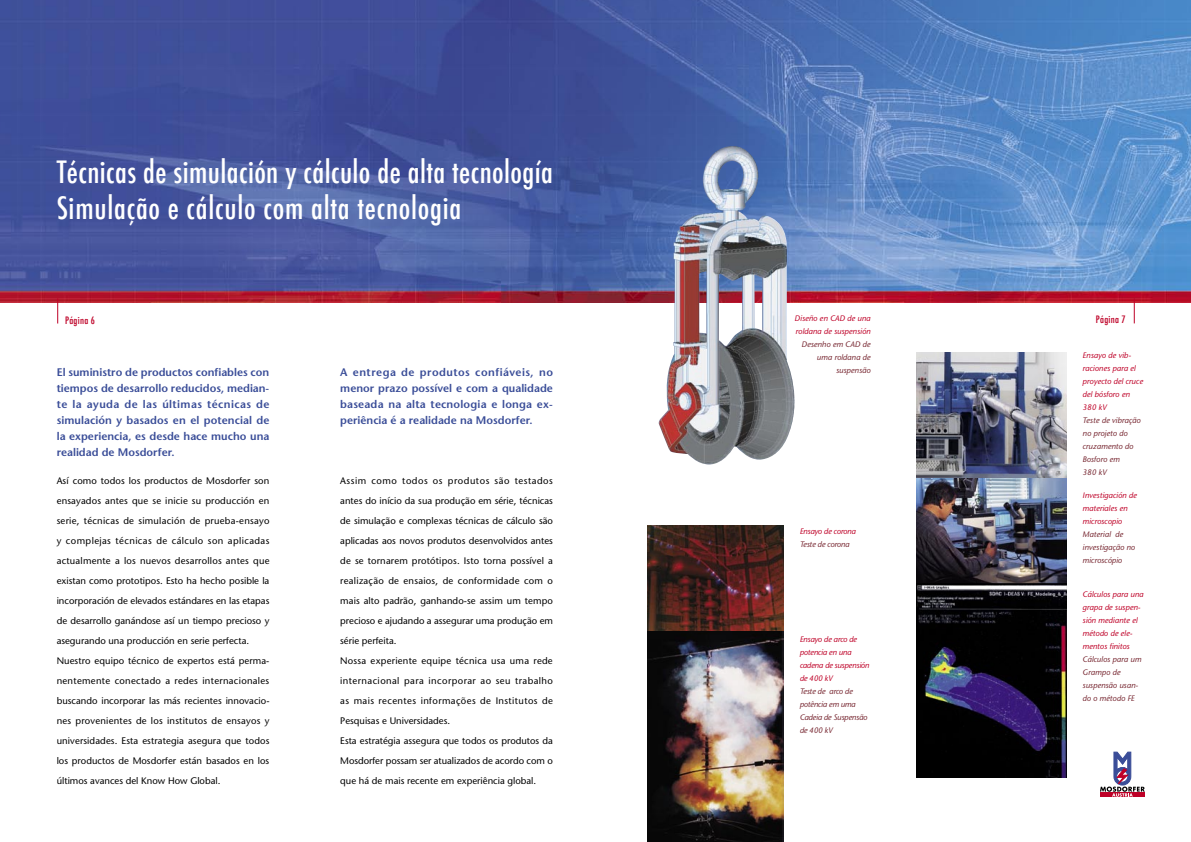
<style>
.page{position:relative;width:1191px;height:842px;background:#fff}
.page>*{position:absolute;margin:0;border:0;box-sizing:border-box;transform-origin:0 0}
.t1{font:500 condensed 30px/36px "Futura";letter-spacing:.015em;color:#fff}
.t2{font:600 11px/16px "Stone Sans";color:#3a4d98;text-align:justify}
.t3{font:500 condensed 10px "Futura";letter-spacing:.025em;color:#be0027}
.t4{font:9.5px/20px "Stone Sans";letter-spacing:.01em;color:#000}
.t5{font:italic 8px/13px "Stone Sans";color:#be0027}
.t6{font:italic 8px/13px "Stone Sans";color:#772731}
.t7{font:italic 8px/13px "Stone Sans";letter-spacing:-.025em;color:#be0027}
.t8{font:italic 8px/13px "Stone Sans";letter-spacing:-.025em;color:#772731}
</style>
<div class="page">
<img style="left:916px;top:477px;width:150px;height:300px">
<img style="left:0;top:0;width:1191px;height:303px">
<svg style="left:1134px;top:298px;width:1px;height:25px"></svg>
<svg style="left:1100px;top:751px;width:45px;height:46px"></svg>
<svg style="left:57px;top:298px;width:1px;height:25px"></svg>
<img style="left:647px;top:526px;width:136px;height:106px">
<img style="left:647px;top:632px;width:136px;height:210px">
<img style="left:658px;top:146px;width:139px;height:318px">
<img style="left:916px;top:353px;width:150px;height:124px">
<h1 class="t1" style="left:57px;top:154px;width:498px">Técnicas de simulación y cálculo de alta tecnología<br>Simulação e cálculo com alta tecnologia</h1>
<p class="t3" style="left:65px;top:313px;width:31px">Página 6</p>
<p class="t2" style="left:57px;top:364px;width:214px">El suministro de productos confiables con tiempos de desarrollo reducidos, median&shy;te la ayuda de las últimas técnicas de simulación y basados en el potencial de la experiencia, es desde hace mucho una realidad de Mosdorfer.</p>
<p class="t4" style="left:57px;top:470px;width:214px">Así como todos los productos de Mosdorfer son ensayados antes que se inicie su producción en serie, técnicas de simulación de prueba-ensayo y complejas técnicas de cálculo son aplicadas actualmente a los nuevos desarrollos antes que existan como prototipos. Esto ha hecho posible la incorporación de elevados estándares en las etapas de desarrollo ganándose así un tiempo precioso y asegurando una producción en serie perfecta.<br>Nuestro equipo técnico de expertos está perma&shy;nentemente conectado a redes internacionales buscando incorporar las más recientes innovacio&shy;nes provenientes de los institutos de ensayos y universidades. Esta estrategia asegura que todos los productos de Mosdorfer están basados en los últimos avances del Know How Global.</p>
<p class="t2" style="left:340px;top:364px;width:214px">A entrega de produtos confiáveis, no menor prazo possível e com a qualidade baseada na alta tecnologia e longa ex&shy;periência é a realidade na Mosdorfer.</p>
<p class="t4" style="left:340px;top:470px;width:214px">Assim como todos os produtos são testados antes do início da sua produção em série, técnicas de simulação e complexas técnicas de cálculo são aplicadas aos novos produtos desenvolvidos antes de se tornarem protótipos. Isto torna possível a realização de ensaios, de conformidade com o mais alto padrão, ganhando-se assim um tempo precioso e ajudando a assegurar uma produção em série perfeita.<br>Nossa experiente equipe técnica usa uma rede internacional para incorporar ao seu trabalho as mais recentes informações de Institutos de Pesquisas e Universidades.<br>Esta estratégia assegura que todos os produtos da Mosdorfer possam ser atualizados de acordo com o que há de mais recente em experiência global.</p>
<p class="t5" style="left:794px;top:312px;width:77px">Diseño en CAD de una roldana de suspensión</p>
<p class="t6" style="left:801px;top:338px;width:71px;text-align:right">Desenho em CAD de uma roldana de suspensão</p>
<p class="t7" style="left:799px;top:524px;width:58px">Ensayo de corona</p>
<p class="t8" style="left:799px;top:537px;width:51px">Teste de corona</p>
<p class="t7" style="left:799px;top:632px;width:71px">Ensayo de arco de potencia en una cadena de suspensión de 400 kV</p>
<p class="t8" style="left:799px;top:684px;width:69px">Teste de arco de potência em uma<br>Cadeia de Suspensão de 400 kV</p>
<p class="t3" style="left:1096px;top:313px;width:31px">Página 7</p>
<p class="t5" style="left:1082px;top:349px;width:62px">Ensayo de vib&shy;raciones para el proyecto del cruce del bósforo en<br>380 kV</p>
<p class="t6" style="left:1082px;top:414px;width:60px">Teste de vibração no projeto do cruzamento do<br>Bosforo em<br>380 kV</p>
<p class="t5" style="left:1082px;top:488px;width:56px">Investigación de materiales en microscopio</p>
<p class="t6" style="left:1082px;top:527px;width:54px">Material de investigação no microscópio</p>
<p class="t5" style="left:1082px;top:588px;width:62px">Cálculos para una grapa de suspen&shy;sión mediante el método de ele&shy;mentos finitos</p>
<p class="t6" style="left:1082px;top:653px;width:60px">Cálculos para um<br>Grampo de suspensão usan&shy;do o método FE</p>
</div>
